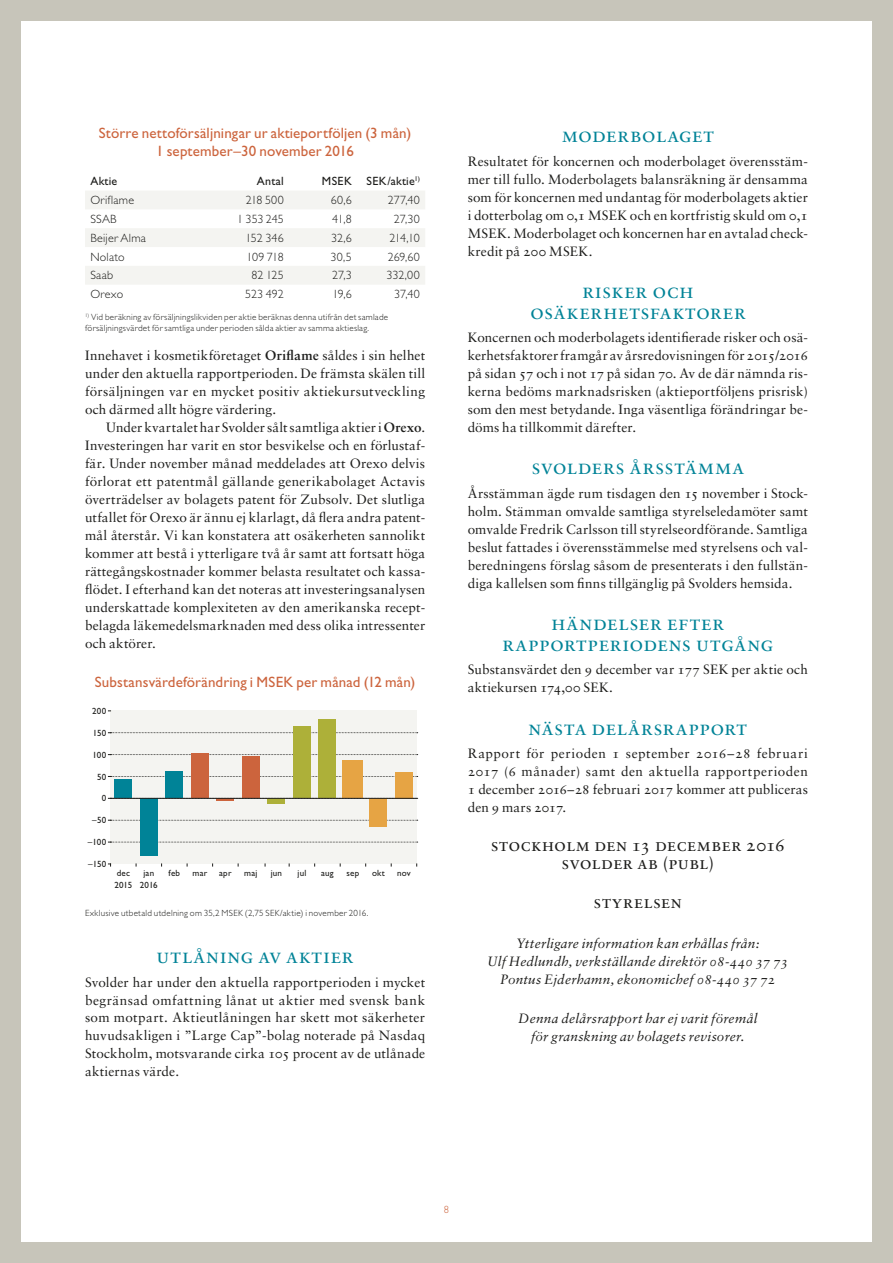
<style>
.page{position:relative;width:893px;height:1263px;background:#c7c5ba}
.page>*{position:absolute;margin:0;border:0;box-sizing:border-box;transform-origin:0 0}
.t1{font:21px/21px "Sabon LT Std";letter-spacing:.03em;color:#008397;text-align:center}
.t2{font:18px/18px "Sabon LT Std";letter-spacing:.025em;color:#1d1d1b;text-align:center}
.t3{font:15px/18px "Gill Sans Std";letter-spacing:.01em;color:#cc643d;text-align:center}
.t4{font:13.5px/18px "Sabon LT Std";letter-spacing:.015em;color:#1d1d1b;text-align:justify}
.t5{font:italic 13.5px/18px "Sabon LT Std";letter-spacing:.015em;color:#1d1d1b;text-align:center}
.t6{font:300 12px "Gill Sans Std";letter-spacing:.015em;color:#1d1d1b}
.t7{font:12px "Gill Sans Std";letter-spacing:.02em;color:#1d1d1b}
.t8{font:300 10.5px "Gill Sans Std";color:#cc643d}
.t9{font:300 9px/11.2px "Gill Sans Std";letter-spacing:.03em;color:#1d1d1b}
.t10{font:9px "Gill Sans Std";letter-spacing:.025em;color:#1d1d1b}
.t11{font:9px "Gill Sans Std";letter-spacing:-.01em;color:#1d1d1b}
.s1{font-weight:700}
</style>
<div class="page">
<div style="left:21px;top:21px;width:851px;height:1221px;background:#fff"></div>
<svg style="left:85px;top:191px;width:340px;height:93px"></svg>
<div style="left:111px;top:711px;width:306px;height:153px;background:#f4f4f1"></div>
<svg style="left:108px;top:732px;width:310px;height:1px"></svg>
<svg style="left:108px;top:754px;width:310px;height:1px"></svg>
<svg style="left:108px;top:776px;width:310px;height:1px"></svg>
<svg style="left:108px;top:820px;width:310px;height:1px"></svg>
<svg style="left:108px;top:842px;width:310px;height:1px"></svg>
<div style="left:115px;top:780px;width:17px;height:18px;background:#008397"></div>
<div style="left:140px;top:798px;width:17px;height:57px;background:#008397"></div>
<div style="left:166px;top:771px;width:17px;height:27px;background:#008397"></div>
<div style="left:191px;top:753px;width:17px;height:45px;background:#cc643d"></div>
<svg style="left:108px;top:798px;width:310px;height:2px"></svg>
<div style="left:242px;top:756px;width:17px;height:42px;background:#cc643d"></div>
<div style="left:268px;top:798px;width:17px;height:6px;background:#adb039"></div>
<div style="left:293px;top:726px;width:17px;height:72px;background:#adb039"></div>
<div style="left:319px;top:719px;width:17px;height:79px;background:#adb039"></div>
<div style="left:343px;top:760px;width:20px;height:38px;background:#e6a444"></div>
<div style="left:370px;top:798px;width:17px;height:28px;background:#e6a444"></div>
<div style="left:395px;top:772px;width:17px;height:26px;background:#e6a444"></div>
<hr style="left:111px;top:798px;width:306px;height:1px;background:#1d1d1b">
<p class="t3" style="left:99px;top:124px;width:314px">Större nettoförsäljningar ur aktieportföljen (3 mån)<br>1 september–30 november 2016</p>
<p class="t7" style="left:90px;top:174px;width:29px">Aktie</p>
<p class="t7" style="left:257px;top:174px;width:28px">Antal</p>
<p class="t7" style="left:322px;top:174px;width:99px">MSEK SEK/aktie<sup>1)</sup></p>
<p class="t6" style="left:90px;top:193px;width:45px">Oriflame</p>
<p class="t6" style="left:246px;top:193px;width:40px">218 500</p>
<p class="t6" style="left:331px;top:193px;width:23px">60,6</p>
<p class="t6" style="left:388px;top:193px;width:34px">277,40</p>
<p class="t6" style="left:90px;top:212px;width:28px">SSAB</p>
<p class="t6" style="left:237px;top:212px;width:48px">1 353 245</p>
<p class="t6" style="left:332px;top:212px;width:21px">41,8</p>
<p class="t6" style="left:394px;top:212px;width:28px">27,30</p>
<p class="t6" style="left:90px;top:231px;width:57px">Beijer Alma</p>
<p class="t6" style="left:246px;top:231px;width:40px">152 346</p>
<p class="t6" style="left:331px;top:231px;width:22px">32,6</p>
<p class="t6" style="left:389px;top:231px;width:32px">214,10</p>
<p class="t6" style="left:90px;top:250px;width:36px">Nolato</p>
<p class="t6" style="left:246px;top:250px;width:39px">109 718</p>
<p class="t6" style="left:330px;top:250px;width:23px">30,5</p>
<p class="t6" style="left:388px;top:250px;width:34px">269,60</p>
<p class="t6" style="left:90px;top:269px;width:24px">Saab</p>
<p class="t6" style="left:252px;top:269px;width:34px">82 125</p>
<p class="t6" style="left:332px;top:269px;width:21px">27,3</p>
<p class="t6" style="left:387px;top:269px;width:35px">332,00</p>
<p class="t6" style="left:90px;top:287px;width:34px">Orexo</p>
<p class="t6" style="left:245px;top:287px;width:40px">523 492</p>
<p class="t6" style="left:332px;top:287px;width:21px">19,6</p>
<p class="t6" style="left:394px;top:287px;width:27px">37,40</p>
<p class="t9" style="left:85px;top:311px;width:305px"><sup>1)</sup> Vid beräkning av försäljningslikviden per aktie beräknas denna utifrån det samlade försäljningsvärdet för samtliga under perioden sålda aktier av samma aktieslag.</p>
<p class="t4" style="left:85px;top:346px;width:342px">Innehavet i kosmetikföretaget <span class="s1">Oriflame</span> såldes i sin helhet under den aktuella rapportperioden. De främsta skälen till försäljningen var en mycket positiv aktiekursutveckling och därmed allt högre värdering.</p>
<p class="t4" style="left:85px;top:418px;width:342px;text-indent:21px">Under kvartalet har Svolder sålt samtliga aktier i <span class="s1">Orexo</span>.<br>Investeringen har varit en stor besvikelse och en förlustaf&shy;fär. Under november månad meddelades att Orexo delvis förlorat ett patentmål gällande generikabolaget Actavis överträdelser av bolagets patent för Zubsolv. Det slutliga utfallet för Orexo är ännu ej klarlagt, då flera andra patent&shy;mål återstår. Vi kan konstatera att osäkerheten sannolikt kommer att bestå i ytterligare två år samt att fortsatt höga rättegångskostnader kommer belasta resultatet och kassa&shy;flödet. I efterhand kan det noteras att investeringsanalysen underskattade komplexiteten av den amerikanska recept&shy;belagda läkemedelsmarknaden med dess olika intressenter och aktörer.</p>
<p class="t3" style="left:95px;top:673px;width:322px">Substansvärdeförändring i MSEK per månad (12 mån)</p>
<p class="t10" style="left:92px;top:706px;width:16px">200</p>
<p class="t10" style="left:93px;top:728px;width:15px">150</p>
<p class="t10" style="left:92px;top:749px;width:15px">100</p>
<p class="t10" style="left:97px;top:771px;width:11px">50</p>
<p class="t10" style="left:102px;top:793px;width:6px">0</p>
<p class="t10" style="left:92px;top:815px;width:16px">–50</p>
<p class="t10" style="left:88px;top:837px;width:20px">–100</p>
<p class="t10" style="left:88px;top:859px;width:20px">–150</p>
<p class="t10" style="left:117px;top:867px;width:15px">dec</p>
<p class="t10" style="left:143px;top:867px;width:12px">jan</p>
<p class="t10" style="left:169px;top:867px;width:13px">feb</p>
<p class="t10" style="left:192px;top:867px;width:16px">mar</p>
<p class="t10" style="left:219px;top:867px;width:14px">apr</p>
<p class="t10" style="left:271px;top:867px;width:13px">jun</p>
<p class="t10" style="left:297px;top:867px;width:10px">jul</p>
<p class="t10" style="left:321px;top:867px;width:14px">aug</p>
<p class="t10" style="left:347px;top:867px;width:14px">sep</p>
<p class="t10" style="left:397px;top:867px;width:15px">nov</p>
<p class="t10" style="left:244px;top:867px;width:15px">maj</p>
<p class="t10" style="left:372px;top:867px;width:14px">okt</p>
<p class="t9" style="left:85px;top:907px;width:285px">Exklusive utbetald utdelning om 35,2 MSEK (2,75 SEK/aktie) i november 2016.</p>
<h1 class="t1" style="left:157px;top:945px;width:199px">utlåning av aktier</h1>
<p class="t4" style="left:85px;top:973px;width:342px">Svolder har under den aktuella rapportperioden i mycket begränsad omfattning lånat ut aktier med svensk bank som motpart. Aktieutlåningen har skett mot säkerheter huvudsakligen i ”Large Cap”-bolag noterade på Nasdaq Stockholm, motsvarande cirka 105 procent av de utlånade aktiernas värde.</p>
<p class="t11" style="left:114px;top:880px;width:45px">2015 2016</p>
<h1 class="t1" style="left:562px;top:124px;width:154px">moderbolaget</h1>
<p class="t4" style="left:468px;top:152px;width:342px">Resultatet för koncernen och moderbolaget överensstäm&shy;mer till fullo. Moderbolagets balansräkning är densamma som för koncernen med undantag för moderbolagets aktier i dotterbolag om 0,1 MSEK och en kortfristig skuld om 0,1<br>MSEK. Moderbolaget och koncernen har en avtalad check&shy;kredit på 200 MSEK.</p>
<h1 class="t1" style="left:530px;top:280px;width:217px">risker och osäkerhetsfaktorer</h1>
<p class="t4" style="left:468px;top:328px;width:342px">Koncernen och moderbolagets identifierade risker och osä&shy;kerhetsfaktorer framgår av årsredovisningen för 2015/2016 på sidan 57 och i not 17 på sidan 70. Av de där nämnda ris&shy;kerna bedöms marknadsrisken (aktieportföljens prisrisk) som den mest betydande. Inga väsentliga förändringar be&shy;döms ha tillkommit därefter.</p>
<h1 class="t1" style="left:531px;top:456px;width:214px">Svolders årsstämma</h1>
<p class="t4" style="left:468px;top:484px;width:342px">Årsstämman ägde rum tisdagen den 15 november i Stock&shy;holm. Stämman omvalde samtliga styrelseledamöter samt omvalde Fredrik Carlsson till styrelseordförande. Samtliga beslut fattades i överensstämmelse med styrelsens och val&shy;beredningens förslag såsom de presenterats i den fullstän&shy;diga kallelsen som finns tillgänglig på Svolders hemsida.</p>
<h1 class="t1" style="left:503px;top:612px;width:272px">händelser efter rapportperiodens utgång</h1>
<p class="t4" style="left:468px;top:660px;width:342px">Substansvärdet den 9 december var 177 SEK per aktie och aktiekursen 174,00 SEK.</p>
<h1 class="t1" style="left:529px;top:716px;width:220px">Nästa delårsrapport</h1>
<p class="t4" style="left:468px;top:744px;width:342px">Rapport för perioden 1 september 2016–28 februari 2017 (6 månader) samt den aktuella rapportperioden 1 december 2016–28 februari 2017 kommer att publiceras den 9 mars 2017.</p>
<h2 class="t2" style="left:491px;top:836px;width:296px">stockholm den 13 december 2016 svolder ab (publ)</h2>
<h2 class="t2" style="left:594px;top:893px;width:90px">styrelsen</h2>
<p class="t5" style="left:487px;top:934px;width:302px">Ytterligare information kan erhållas från:<br>Ulf Hedlundh, verkställande direktör 08-440 37 73<br>Pontus Ejderhamn, ekonomichef 08-440 37 72</p>
<p class="t5" style="left:518px;top:1009px;width:241px">Denna delårsrapport har ej varit föremål för granskning av bolagets revisorer.</p>
<p class="t8" style="left:444px;top:1204px;width:7px">8</p>
</div>
